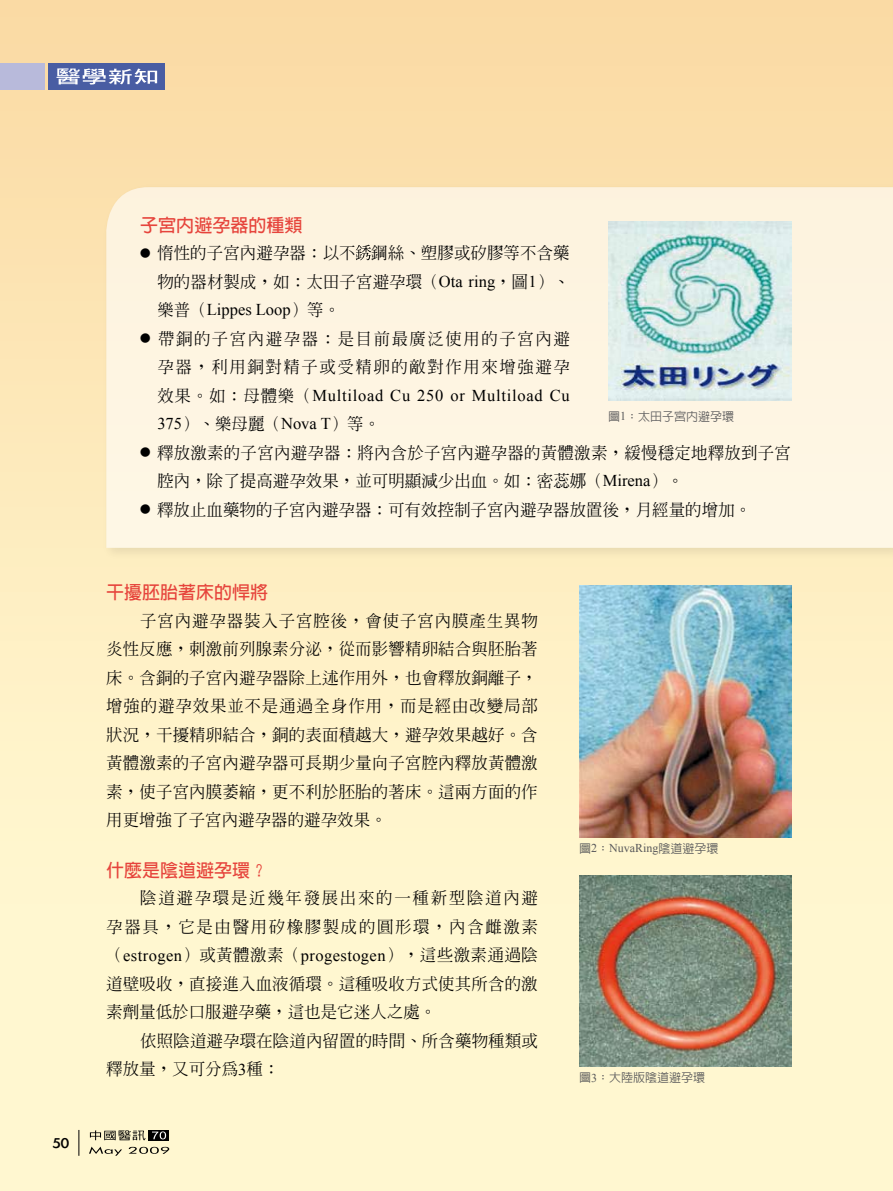
<style>
.page{position:relative;width:893px;height:1191px;background:#fff}
.page>*{position:absolute;margin:0;border:0;box-sizing:border-box;transform-origin:0 0}
.t1{font:700 18px "Lin Gothic";color:#e6443c}
.t2{font:500 16.5px/28.5px "Inn Ming";letter-spacing:.005em;color:#000}
.t3{font:500 16.5px/28.5px "Inn Ming";letter-spacing:.09em;color:#000;text-align:right}
.t4{font:500 16.5px/28.5px "Inn Ming";letter-spacing:.1em;color:#000;text-align:right}
.t5{font:16.5px "Times New Roman";letter-spacing:.025em;color:#000}
.t6{font:16.5px "Times New Roman";letter-spacing:.045em;color:#000}
.t7{font:16.5px "Times New Roman";color:#000}
.t8{font:16.2px "Li Gothic Med";color:#000;scale:1.11 1}
.t9{font:500 12px "Lin Gothic";color:#58585a}
.t10{font:12px "Times New Roman";color:#58585a}
.s1{font-family:"Lin Gothic";font-weight:700;font-size:10.5px}
.s2{font-family:"Times New Roman";font-weight:400}
.s3{font-family:"Inn Ming";font-weight:500}
.s4{font-family:"Lin Gothic";font-weight:500}
</style>
<div class="page">
<img style="left:0;top:0;width:893px;height:1191px">
<div style="left:101px;top:181px;width:792px;height:380px;background:#000;opacity:.15"></div>
<div style="left:106px;top:187px;width:787px;height:361px;background:#fef5e2"></div>
<img style="left:608px;top:221px;width:183px;height:179px">
<img style="left:579px;top:585px;width:212px;height:252px">
<img style="left:579px;top:875px;width:212px;height:191px">
<svg style="left:356px;top:245px;width:15px;height:15px"></svg>
<div style="left:149px;top:1130px;width:20px;height:10px;background:#000"></div>
<svg style="left:90px;top:1130px;width:56px;height:10px"></svg>
<svg style="left:152px;top:1131px;width:14px;height:8px"></svg>
<svg style="left:89px;top:1146px;width:33px;height:9px"></svg>
<svg style="left:129px;top:1146px;width:40px;height:8px"></svg>
<svg style="left:79px;top:1130px;width:1px;height:25px"></svg>
<div style="left:49px;top:64px;width:116px;height:26px;background:#495da3"></div>
<div style="left:0;top:64px;width:44px;height:26px;background:#b8badb"></div>
<svg style="left:56px;top:68px;width:101px;height:17px"></svg>
<p class="t8" style="left:53px;top:1134px;width:17px">50</p>
<p class="t1" style="left:140px;top:216px;width:164px">子宮內避孕器的種類</p>
<p class="t2" style="left:140px;top:238px;width:431px;text-align:right"><span class="s1">●</span> 惰性的子宮內避孕器：以不 鋼絲、塑膠或矽膠等不含藥物的器材製成，如：太田子宮避孕環（<span class="s2">Ota ring</span>，圖<span class="s2">1</span>）、</p>
<p class="t7" style="left:157px;top:300px;width:184px"><span class="s3">樂普（</span>Lippes Loop<span class="s3">）等。</span></p>
<p class="t3" style="left:140px;top:324px;width:431px"><span class="s1">●</span> 帶銅的子宮內避孕器：是目前最廣泛使用的子宮內避孕器，利用銅對精子或受精卵的敵對作用來增強避孕</p>
<p class="t6" style="left:157px;top:386px;width:414px"><span class="s3">效果。如：母體樂（</span>Multiload Cu 250 or Multiload Cu</p>
<p class="t2" style="left:157px;top:409px;width:224px"><span class="s2">375</span>）、樂母麗（<span class="s2">Nova T</span>）等。</p>
<p class="t2" style="left:157px;top:438px;width:635px;text-indent:-17px"><span class="s1">●</span> 釋放激素的子宮內避孕器：將內含於子宮內避孕器的黃體激素，緩慢穩定地釋放到子宮腔內，除了提高避孕效果，並可明顯減少出血。如：密蕊娜（<span class="s2">Mirena</span>）。</p>
<p class="t2" style="left:140px;top:495px;width:612px"><span class="s1">●</span> 釋放止血藥物的子宮內避孕器：可有效控制子宮內避孕器放置後，月經量的增加。</p>
<p class="t9" style="left:608px;top:410px;width:127px">圖<span class="s2">1</span>：太田子宮內避孕環</p>
<p class="t1" style="left:106px;top:583px;width:163px">干擾胚胎著床的悍將</p>
<p class="t2" style="left:106px;top:606px;width:433px;text-align:justify;text-indent:34px">子宮內避孕器裝入子宮腔後，會使子宮內膜產生異物炎性反應，刺激前列腺素分泌，從而影響精卵結合與胚胎著床。含銅的子宮內避孕器除上述作用外，也會釋放銅離子，增強的避孕效果並不是通過全身作用，而是經由改變局部狀況，干擾精卵結合，銅的表面積越大，避孕效果越好。含黃體激素的子宮內避孕器可長期少量向子宮腔內釋放黃體激素，使子宮內膜萎縮，更不利於胚胎的著床。這兩方面的作用更增強了子宮內避孕器的避孕效果。</p>
<p class="t1" style="left:106px;top:861px;width:163px">什麼是陰道避孕環？</p>
<p class="t4" style="left:106px;top:884px;width:433px">陰道避孕環是近幾年發展出來的一種新型陰道內避<br>孕器具，它是由醫用矽橡膠製成的圓形環，內含雌激素</p>
<p class="t5" style="left:106px;top:945px;width:433px"><span class="s3">（</span>estrogen<span class="s3">）或黃體激素（</span>progestogen<span class="s3">），這些激素通過陰</span></p>
<p class="t2" style="left:106px;top:969px;width:433px">道壁吸收，直接進入血液循環。這種吸收方式使其所含的激素劑量低於口服避孕藥，這也是它迷人之處。</p>
<p class="t2" style="left:106px;top:1026px;width:433px;text-indent:34px">依照陰道避孕環在陰道內留置的時間、所含藥物種類或釋放量，又可分為<span class="s2">3</span>種：</p>
<p class="t10" style="left:579px;top:841px;width:141px"><span class="s4">圖</span>2<span class="s4">：</span>NuvaRing<span class="s4">陰道避孕環</span></p>
<p class="t9" style="left:579px;top:1072px;width:127px">圖<span class="s2">3</span>：大陸版陰道避孕環</p>
</div>
